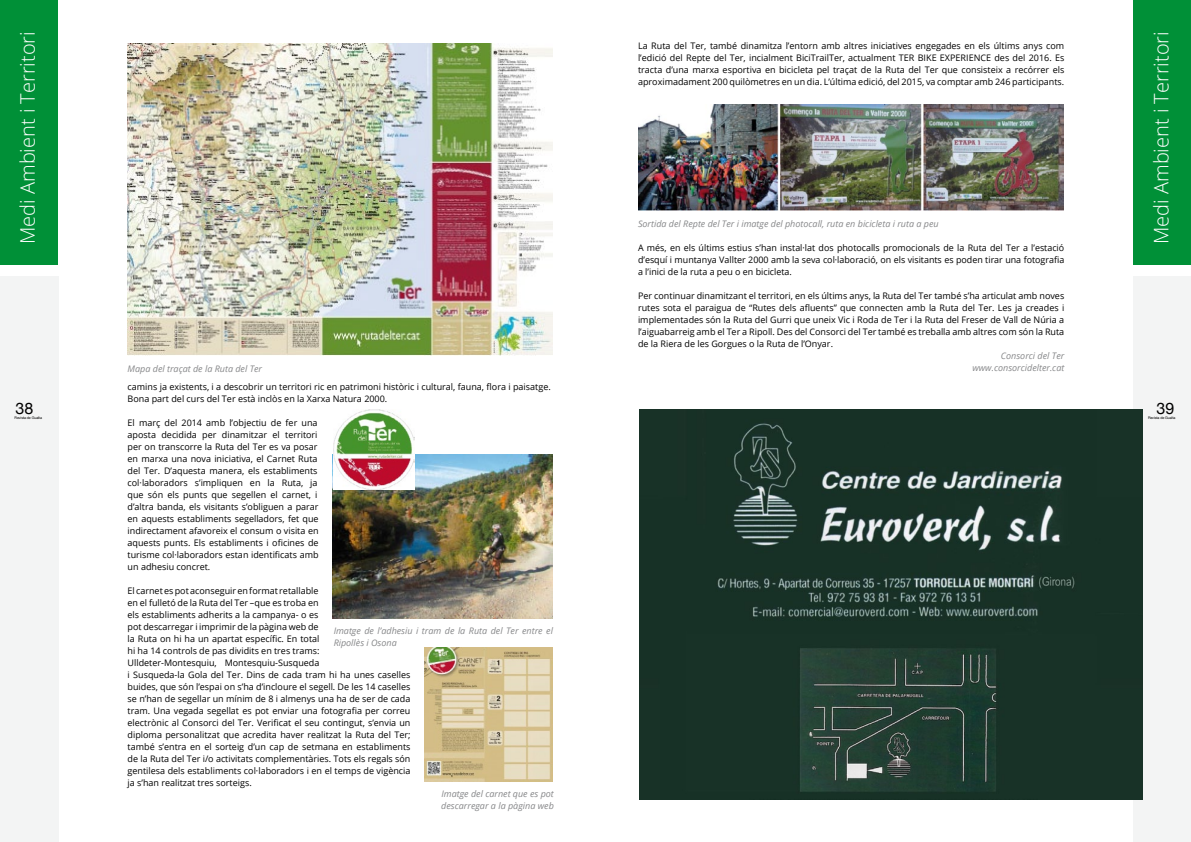
<style>
.page{position:relative;width:1191px;height:842px;background:#fff}
.page>*{position:absolute;margin:0;border:0;box-sizing:border-box;transform-origin:0 0}
.t1{font:300 20px "Open Sans";color:#fff}
.t2{font:16px "Helvetica Neue";color:#000}
.t3{font:9px/12px "Open Sans";color:#000;text-align:justify}
.t4{font:italic 9px/12px "Open Sans";color:#87888a}
.t5{font:3.6px "Helvetica Neue";letter-spacing:-.02em;color:#000}
</style>
<div class="page">
<div style="left:1132px;top:276px;width:59px;height:566px;background:#f3f4f4"></div>
<div style="left:0;top:276px;width:59px;height:566px;background:#f3f4f4"></div>
<img style="left:333px;top:455px;width:219px;height:164px">
<img style="left:425px;top:647px;width:128px;height:135px">
<img style="left:128px;top:43px;width:425px;height:312px">
<img style="left:639px;top:105px;width:424px;height:105px">
<img style="left:639px;top:410px;width:503px;height:389px">
<img style="left:333px;top:409px;width:81px;height:80px">
<div style="left:0;top:0;width:58px;height:265px;background:#009037"></div>
<div style="left:1134px;top:0;width:57px;height:265px;background:#009037"></div>
<h1 class="t1" style="left:14px;top:244px;width:214px;rotate:-90deg">Medi Ambient i Territori</h1>
<h1 class="t1" style="left:1147px;top:244px;width:214px;rotate:-90deg">Medi Ambient i Territori</h1>
<p class="t3" style="left:638px;top:40px;width:428px">La Ruta del Ter, també dinamitza l’entorn amb altres iniciatives engegades en els últims anys com l’edició del Repte del Ter, incialment BiciTrailTer, actualment TER BIKE EXPERIENCE des del 2016. Es tracta d’una marxa esportiva en bicicleta pel traçat de la Ruta del Ter que consisteix a recórrer els aproximadament 200 quilòmetres en un dia. L’última edició, del 2015, va comptar amb 246 participants.</p>
<p class="t4" style="left:638px;top:218px;width:302px">Sortida del Repte del Ter i imatge del photocall, ruta en bicicleta i ruta a peu</p>
<p class="t3" style="left:638px;top:242px;width:428px">A més, en els últims estius s’han instal·lat dos photocalls promocionals de la Ruta del Ter a l’estació d’esquí i muntanya Vallter 2000 amb la seva col·laboració, on els visitants es poden tirar una fotografia a l’inici de la ruta a peu o en bicicleta.</p>
<p class="t3" style="left:638px;top:290px;width:428px">Per continuar dinamitzant el territori, en els últims anys, la Ruta del Ter també s’ha articulat amb noves rutes sota el paraigua de “Rutes dels afluents” que connecten amb la Ruta del Ter. Les ja creades i implementades són la Ruta del Gurri que uneix Vic i Roda de Ter i la Ruta del Freser de Vall de Núria a l’aiguabarreig amb el Ter a Ripoll. Des del Consorci del Ter també es treballa amb altres com són la Ruta de la Riera de les Gorgues o la Ruta de l’Onyar.</p>
<p class="t4" style="left:972px;top:350px;width:93px;text-align:right">Consorci del Ter www.consorcidelter.cat</p>
<p class="t4" style="left:128px;top:362px;width:136px">Mapa del traçat de la Ruta del Ter</p>
<h2 class="t2" style="left:16px;top:399px;width:19px">38</h2>
<p class="t5" style="left:15px;top:416px;width:29px">Revista de Gualta</p>
<p class="t3" style="left:128px;top:380px;width:425px">camins ja existents, i a descobrir un territori ric en patrimoni històric i cultural, fauna, flora i paisatge.<br>Bona part del curs del Ter està inclòs en la Xarxa Natura 2000.</p>
<p class="t3" style="left:128px;top:416px;width:192px">El març del 2014 amb l’objectiu de fer una aposta decidida per dinamitzar el territori per on transcorre la Ruta del Ter es va posar en marxa una nova iniciativa, el Carnet Ruta del Ter. D’aquesta manera, els establiments col·laboradors s’impliquen en la Ruta, ja que són els punts que segellen el carnet, i d’altra banda, els visitants s’obliguen a parar en aquests establiments segelladors, fet que indirectament afavoreix el consum o visita en aquests punts. Els establiments i oficines de turisme col·laboradors estan identificats amb un adhesiu concret.</p>
<p class="t3" style="left:128px;top:584px;width:284px;text-align:left">El carnet es pot aconseguir en format retallable<br>en el fulletó de la Ruta del Ter –que es troba en<br>els establiments adherits a la campanya- o es<br>pot descarregar i imprimir de la pàgina web de<br>la Ruta on hi ha un apartat específic. En total<br>hi ha 14 controls de pas dividits en tres trams:<br>Ulldeter-Montesquiu, Montesquiu-Susqueda<br>i Susqueda-la Gola del Ter. Dins de cada tram hi ha unes caselles buides, que són l’espai on s’ha d’incloure el segell. De les 14 caselles se n’han de segellar un mínim de 8 i almenys una ha de ser de cada tram. Una vegada segellat es pot enviar una fotografia per correu electrònic al Consorci del Ter. Verificat el seu contingut, s’envia un diploma personalitzat que acredita haver realitzat la Ruta del Ter; també s’entra en el sorteig d’un cap de setmana en establiments de la Ruta del Ter i/o activitats complementàries. Tots els regals són gentilesa dels establiments col·laboradors i en el temps de vigència ja s’han realitzat tres sorteigs.</p>
<p class="t4" style="left:334px;top:625px;width:221px">Imatge de l’adhesiu i tram de la Ruta del Ter entre el<br>Ripollès i Osona</p>
<p class="t4" style="left:441px;top:787px;width:114px">Imatge del carnet que es pot descarregar a la pàgina web</p>
<h2 class="t2" style="left:1156px;top:399px;width:19px">39</h2>
<p class="t5" style="left:1148px;top:416px;width:29px">Revista de Gualta</p>
</div>
